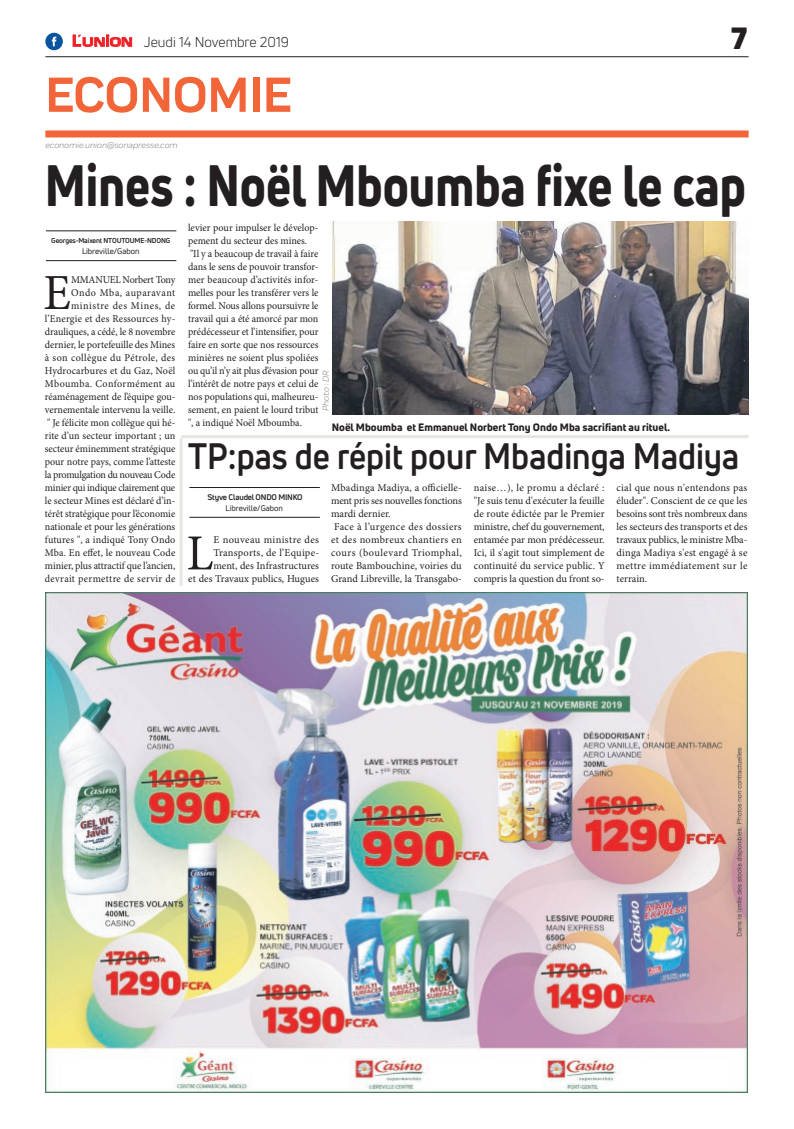
<style>
.page{position:relative;width:794px;height:1129px;background:#fff}
.page>*{position:absolute;margin:0;border:0;box-sizing:border-box;transform-origin:0 0}
.t1{font:800 57px "Uni Neue";color:#231f20;scale:.83 1}
.t2{font:700 51px "Praktika";color:#f26538}
.t3{font:50.5px "Minion Pro";color:#231f20;scale:.96 1}
.t4{font:50.5px "Minion Pro";color:#231f20}
.t5{font:700 36px "Uni Neue";color:#231f20;scale:.91 1}
.t6{font:900 30px "Uni Neue";color:#231f20}
.t7{font:14px "Uni Neue";color:#231f20}
.t8{font:10.5px/13px "Minion Pro";color:#231f20;text-align:right;scale:.96 1}
.t9{font:10.5px/13px "Minion Pro";color:#231f20;text-align:justify}
.t10{font:800 10.5px "Uni Neue";color:#231f20}
.t11{font:italic 9px "Praktika";color:#818386}
.t12{font:8px "Uni Neue";color:#231f20}
.t13{font:700 8px "Uni Neue";letter-spacing:-.02em;color:#231f20}
.t14{font:700 7px "Uni Neue";letter-spacing:-.02em;color:#231f20}
.s1{font-family:"Eurostile";font-weight:600;font-size:15px;color:#ee1d23}
.s2{font-family:"Eurostile";font-weight:600;font-size:11.4px;color:#ee1d23}
</style>
<div class="page">
<div style="left:45px;top:130px;width:703px;height:7px;background:#f26538"></div>
<hr style="left:45px;top:56px;width:703px;height:1px;background:#231f20">
<svg style="left:72px;top:34px;width:60px;height:13px"></svg>
<div style="left:45px;top:33px;width:18px;height:17px;background:#08549e;border-radius:50%"></div>
<svg style="left:52px;top:37px;width:4px;height:9px"></svg>
<img style="left:45px;top:592px;width:702px;height:499px">
<hr style="left:46px;top:260px;width:130px;height:1px;background:#231f20">
<hr style="left:46px;top:231px;width:130px;height:1px;background:#231f20">
<img style="left:333px;top:221px;width:415px;height:193px">
<hr style="left:189px;top:516px;width:131px;height:1px;background:#231f20">
<hr style="left:189px;top:487px;width:131px;height:1px;background:#231f20">
<hr style="left:180px;top:438px;width:3px;height:148px;background:#e8e6e0">
<hr style="left:181px;top:435px;width:567px;height:3px;background:#e8e6e0">
<h3 class="t7" style="left:72px;top:33px;width:218px"><span class="s1">L</span><span class="s2">UNION</span> Jeudi 14 Novembre 2019</h3>
<h2 class="t2" style="left:45px;top:54px;width:248px">ECONOMIE</h2>
<p class="t11" style="left:45px;top:139px;width:134px">economie.union@sonapresse.com</p>
<h3 class="t6" style="left:731px;top:17px;width:18px">7</h3>
<h1 class="t1" style="left:45px;top:147px;width:846px">Mines : Noël Mboumba fixe le cap</h1>
<p class="t14" style="left:51px;top:236px;width:121px">Georges-Maixent NTOUTOUME-NDONG</p>
<p class="t12" style="left:82px;top:246px;width:59px">Libreville/Gabon</p>
<p class="t8" style="left:188px;top:221px;width:137px;text-align:left">levier pour impulser le dévelop&shy;pement du secteur des mines. "Il y a beaucoup de travail à faire dans le sens de pouvoir transfor&shy;mer beaucoup d’activités infor&shy;melles pour les transférer vers le formel. Nous allons poursuivre le travail qui a été amorcé par mon prédécesseur et l’intensifier, pour faire en sorte que nos ressources minières ne soient plus spoliées ou qu’il n’y ait plus d’évasion pour l’intérêt de notre pays et celui de nos populations qui, malheureu&shy;sement, en paient le lourd tribut ", a indiqué Noël Mboumba.</p>
<p class="t8" style="left:45px;top:273px;width:137px">MMANUEL Norbert Tony<br>Ondo Mba, auparavant ministre des Mines, de l’Energie et des Ressources hy&shy;drauliques, a cédé, le 8 novembre dernier, le portefeuille des Mines à son collègue du Pétrole, des<br>Hydrocarbures et du Gaz, Noël<br>Mboumba. Conformément au réaménagement de l’équipe gou&shy;vernementale intervenu la veille. " Je félicite mon collègue qui hé&shy;rite d’un secteur important ; un secteur éminemment stratégique pour notre pays, comme l’atteste la promulgation du nouveau Code minier qui indique clairement que le secteur Mines est déclaré d’in&shy;térêt stratégique pour l’économie nationale et pour les générations futures ", a indiqué Tony Ondo<br>Mba. En effet, le nouveau Code minier, plus attractif que l’ancien, devrait permettre de servir de</p>
<h3 class="t3" style="left:43px;top:259px;width:30px">E</h3>
<p class="t11" style="left:319px;top:410px;width:41px;rotate:-90deg">Photo : DR</p>
<p class="t10" style="left:332px;top:419px;width:340px">Noël Mboumba et Emmanuel Norbert Tony Ondo Mba sacrifiant au rituel.</p>
<h3 class="t5" style="left:188px;top:433px;width:607px">TP:pas de répit pour Mbadinga Madiya</h3>
<p class="t13" style="left:207px;top:492px;width:97px">Styve Claudel ONDO MINKO</p>
<p class="t12" style="left:226px;top:503px;width:59px">Libreville/Gabon</p>
<p class="t9" style="left:331px;top:481px;width:132px;text-align:left">Mbadinga Madiya, a officielle&shy;ment pris ses nouvelles fonctions mardi dernier.<br>Face à l’urgence des dossiers et des nombreux chantiers en cours (boulevard Triomphal, route Bambouchine, voiries du<br>Grand Libreville, la Transgabo-</p>
<p class="t9" style="left:474px;top:481px;width:132px">naise…), le promu a déclaré : "Je suis tenu d'exécuter la feuille de route édictée par le Premier ministre, chef du gouvernement, entamée par mon prédécesseur.<br>Ici, il s'agit tout simplement de continuité du service public. Y compris la question du front so-</p>
<p class="t9" style="left:616px;top:481px;width:132px">cial que nous n'entendons pas éluder". Conscient de ce que les besoins sont très nombreux dans les secteurs des transports et des travaux publics, le ministre Mba&shy;dinga Madiya s'est engagé à se mettre immédiatement sur le terrain.</p>
<p class="t9" style="left:188px;top:533px;width:132px;text-align:right">E nouveau ministre des<br>Transports, de l’Equipe&shy;ment, des Infrastructures<br>et des Travaux publics, Hugues</p>
<h3 class="t4" style="left:186px;top:519px;width:28px">L</h3>
</div>
